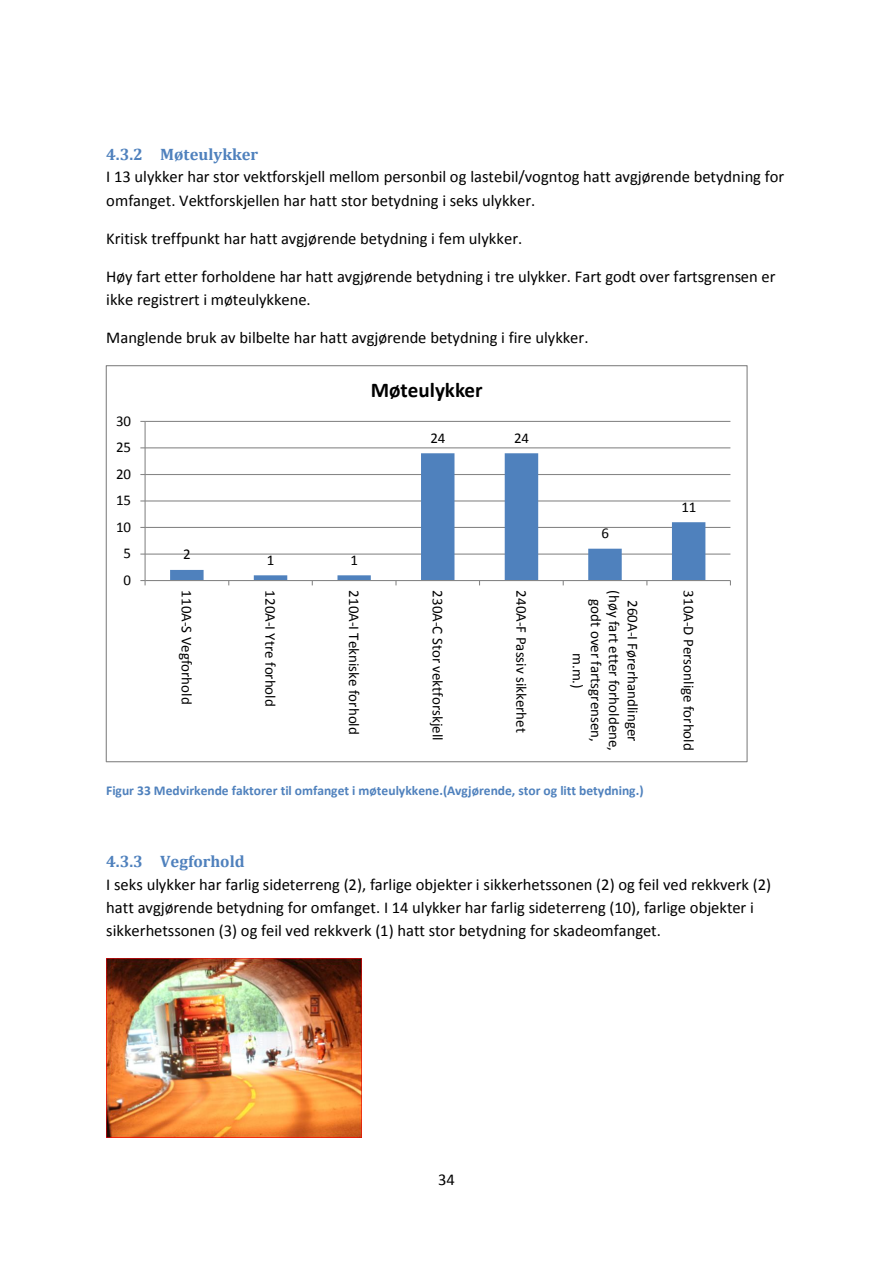
<style>
.page{position:relative;width:893px;height:1263px;background:#fff}
.page>*{position:absolute;margin:0;border:0;box-sizing:border-box;transform-origin:0 0}
.t1{font:700 21px "Calibri";color:#000}
.t2{font:16.5px/23.2px "Calibri";color:#000}
.t3{font:700 16.5px "Cambria";color:#4f81bd}
.t4{font:15px/18.3px "Calibri";color:#000;text-align:center}
.t5{font:700 13.5px "Calibri";color:#4f81bd}
</style>
<div class="page">
<hr style="left:145px;top:553px;width:585px;height:2px;background:#868686">
<hr style="left:145px;top:527px;width:585px;height:1px;background:#868686">
<hr style="left:145px;top:500px;width:585px;height:1px;background:#868686">
<hr style="left:145px;top:474px;width:585px;height:1px;background:#868686">
<hr style="left:145px;top:447px;width:585px;height:1px;background:#868686">
<hr style="left:145px;top:421px;width:585px;height:1px;background:#868686">
<svg style="left:170px;top:453px;width:535px;height:127px"></svg>
<hr style="left:145px;top:421px;width:1px;height:159px;background:#868686">
<hr style="left:145px;top:580px;width:585px;height:1px;background:#868686">
<svg style="left:140px;top:580px;width:6px;height:5px"></svg>
<img style="left:106px;top:958px;width:256px;height:179px">
<p class="t3" style="left:106px;top:144px;width:153px">4.3.2 Møteulykker</p>
<p class="t2" style="left:106px;top:166px;width:680px">I 13 ulykker har stor vektforskjell mellom personbil og lastebil/vogntog hatt avgjørende betydning for omfanget. Vektforskjellen har hatt stor betydning i seks ulykker.</p>
<p class="t2" style="left:106px;top:228px;width:418px">Kritisk treffpunkt har hatt avgjørende betydning i fem ulykker.</p>
<p class="t2" style="left:106px;top:266px;width:671px">Høy fart etter forholdene har hatt avgjørende betydning i tre ulykker. Fart godt over fartsgrensen er ikke registrert i møteulykkene.</p>
<p class="t2" style="left:106px;top:327px;width:484px">Manglende bruk av bilbelte har hatt avgjørende betydning i fire ulykker.</p>
<p class="t4" style="left:116px;top:413px;width:17px">30</p>
<p class="t4" style="left:116px;top:439px;width:17px">25</p>
<p class="t4" style="left:116px;top:466px;width:17px">20</p>
<p class="t4" style="left:116px;top:492px;width:17px">15</p>
<p class="t4" style="left:116px;top:519px;width:17px">10</p>
<p class="t4" style="left:124px;top:545px;width:9px">5</p>
<p class="t4" style="left:124px;top:572px;width:9px">0</p>
<p class="t1" style="left:371px;top:381px;width:113px">Møteulykker</p>
<p class="t4" style="left:183px;top:546px;width:9px">2</p>
<p class="t4" style="left:267px;top:552px;width:9px">1</p>
<p class="t4" style="left:351px;top:552px;width:9px">1</p>
<p class="t4" style="left:430px;top:430px;width:17px">24</p>
<p class="t4" style="left:514px;top:430px;width:17px">24</p>
<p class="t4" style="left:601px;top:525px;width:9px">6</p>
<p class="t4" style="left:681px;top:499px;width:17px">11</p>
<p class="t4" style="left:195px;top:590px;width:116px;rotate:90deg">110A-S Vegforhold</p>
<p class="t4" style="left:278px;top:590px;width:118px;rotate:90deg">120A-I Ytre forhold</p>
<p class="t4" style="left:362px;top:590px;width:146px;rotate:90deg">210A-I Tekniske forhold</p>
<p class="t4" style="left:446px;top:590px;width:152px;rotate:90deg">230A-C Stor vektforskjell</p>
<p class="t4" style="left:529px;top:590px;width:144px;rotate:90deg">240A-F Passiv sikkerhet</p>
<p class="t4" style="left:641px;top:590px;width:162px;rotate:90deg">260A-I Førerhandlinger (høy fart etter forholdene, godt over fartsgrensen, m.m.)</p>
<p class="t4" style="left:697px;top:590px;width:162px;rotate:90deg">310A-D Personlige forhold</p>
<p class="t5" style="left:106px;top:785px;width:539px">Figur 33 Medvirkende faktorer til omfanget i møteulykkene.(Avgjørende, stor og litt betydning.)</p>
<p class="t3" style="left:106px;top:852px;width:140px">4.3.3 Vegforhold</p>
<p class="t2" style="left:106px;top:874px;width:666px">I seks ulykker har farlig sideterreng (2), farlige objekter i sikkerhetssonen (2) og feil ved rekkverk (2) hatt avgjørende betydning for omfanget. I 14 ulykker har farlig sideterreng (10), farlige objekter i sikkerhetssonen (3) og feil ved rekkverk (1) hatt stor betydning for skadeomfanget.</p>
<p class="t2" style="left:438px;top:1169px;width:18px">34</p>
</div>
